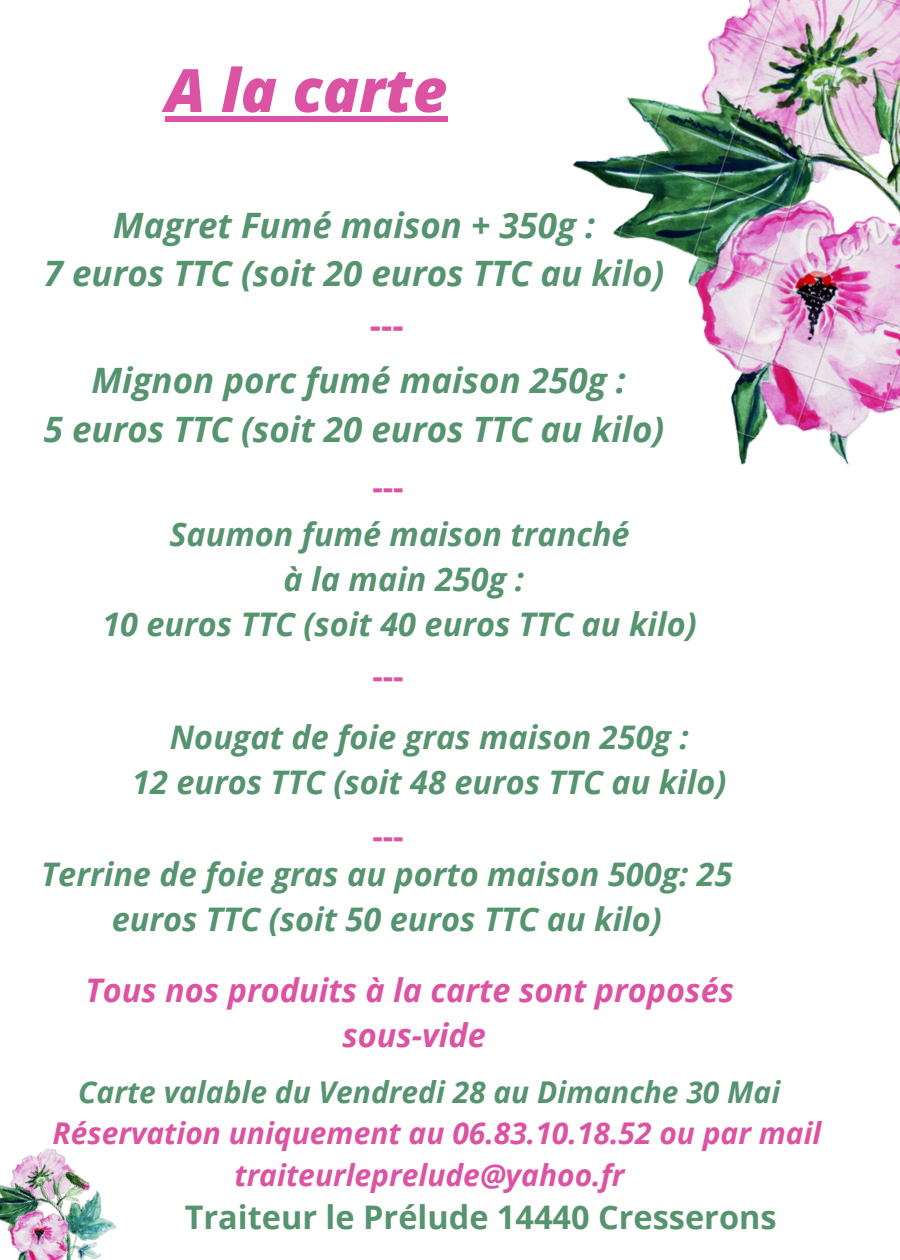
<style>
.page{position:relative;width:900px;height:1260px;background:#fff}
.page>*{position:absolute;margin:0;border:0;box-sizing:border-box;transform-origin:0 0}
.t1{font:italic 800 60px "Open Sans";color:#dc53a3}
.t2{font:italic 700 35px "Open Sans";color:#55946f}
.t3{font:700 35px "Open Sans";color:#dc53a3}
.t4{font:italic 700 32.5px/45px "Open Sans";color:#55946f;text-align:center}
.t5{font:italic 700 32.5px "Open Sans";color:#dc53a3}
.t6{font:700 32.5px "Open Sans";color:#55946f}
.t7{font:700 32.5px "Open Sans";color:#dc53a3}
.t8{font:italic 700 30px/41.2px "Open Sans";color:#dc53a3;text-align:center}
.t9{font:italic 700 30px "Open Sans";color:#55946f}
</style>
<div class="page">
<img style="left:572px;top:0;width:328px;height:465px">
<img style="left:0;top:1148px;width:117px;height:112px">
<div style="left:165px;top:116px;width:283px;height:5px;background:#dc53a3"></div>
<p class="t1" style="left:165px;top:48px;width:284px">A la carte</p>
<p class="t2" style="left:113px;top:200px;width:484px">Magret Fumé maison + 350g :</p>
<p class="t2" style="left:44px;top:249px;width:622px">7 euros TTC (soit 20 euros TTC au kilo)</p>
<p class="t3" style="left:370px;top:301px;width:35px">---</p>
<p class="t2" style="left:92px;top:356px;width:536px">Mignon porc fumé maison 250g :</p>
<p class="t2" style="left:44px;top:405px;width:622px">5 euros TTC (soit 20 euros TTC au kilo)</p>
<p class="t7" style="left:372px;top:464px;width:33px">---</p>
<p class="t4" style="left:169px;top:511px;width:462px">Saumon fumé maison tranché</p>
<p class="t4" style="left:284px;top:556px;width:242px">à la main 250g :</p>
<p class="t4" style="left:102px;top:601px;width:596px">10 euros TTC (soit 40 euros TTC au kilo)</p>
<p class="t7" style="left:372px;top:653px;width:33px">---</p>
<p class="t4" style="left:170px;top:714px;width:521px">Nougat de foie gras maison 250g :</p>
<p class="t4" style="left:132px;top:759px;width:596px">12 euros TTC (soit 48 euros TTC au kilo)</p>
<p class="t7" style="left:372px;top:813px;width:33px">---</p>
<p class="t4" style="left:41px;top:851px;width:693px">Terrine de foie gras au porto maison 500g: 25 euros TTC (soit 50 euros TTC au kilo)</p>
<p class="t5" style="left:86px;top:968px;width:650px">Tous nos produits à la carte sont proposés</p>
<p class="t5" style="left:342px;top:1013px;width:145px">sous-vide</p>
<p class="t9" style="left:78px;top:1071px;width:704px">Carte valable du Vendredi 28 au Dimanche 30 Mai</p>
<p class="t8" style="left:53px;top:1112px;width:770px">Réservation uniquement au 06.83.10.18.52 ou par mail traiteurleprelude@yahoo.fr</p>
<p class="t6" style="left:185px;top:1194px;width:594px">Traiteur le Prélude 14440 Cresserons</p>
</div>
